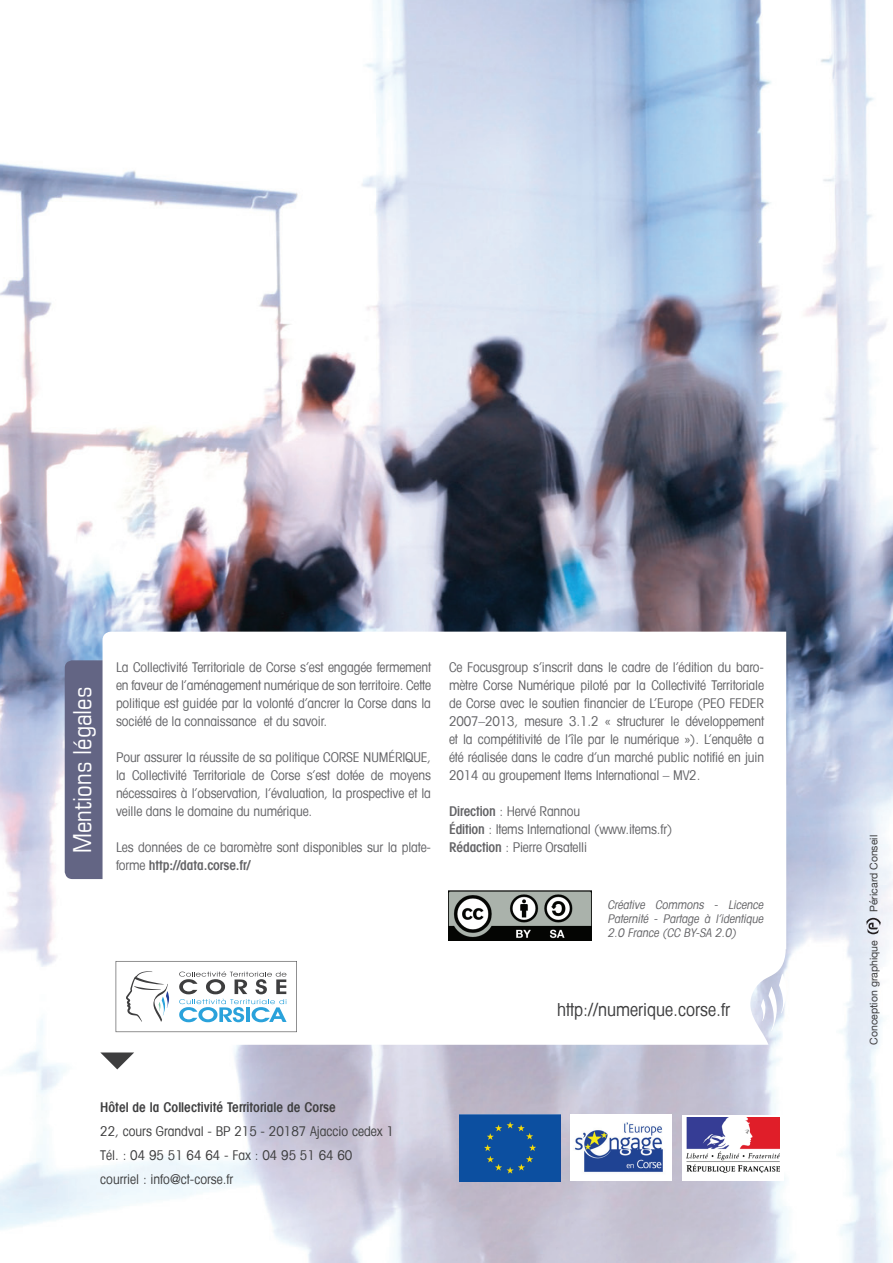
<style>
.page{position:relative;width:893px;height:1263px;background:#fff}
.page>*{position:absolute;margin:0;border:0;box-sizing:border-box;transform-origin:0 0}
.t1{font:condensed 24.9px "Eurostile LT";color:#fff}
.t2{font:condensed 18px "Avant Garde LT";color:#3e3e3f}
.t3{font:condensed 13.5px/18px "Avant Garde LT";letter-spacing:-.01em;color:#636366;text-align:justify}
.t4{font:condensed 13.5px/24px "Avant Garde LT";color:#3e3e3f}
.t5{font:600 condensed 13.5px "Avant Garde LT";color:#3e3e3f}
.t6{font:italic condensed 12px/13.5px "Avant Garde LT";color:#636366;text-align:justify}
.t7{font:10.5px "Helvetica Neue";color:#3e3e3f}
.s1{font-weight:600}
</style>
<div class="page">
<img style="left:0;top:0;width:893px;height:1263px">
<svg style="left:786px;top:973px;width:1px;height:58px"></svg>
<svg style="left:100px;top:948px;width:686px;height:97px"></svg>
<svg style="left:100px;top:1052px;width:34px;height:17px"></svg>
<svg style="left:116px;top:961px;width:181px;height:71px"></svg>
<img style="left:571px;top:1115px;width:101px;height:66px">
<div style="left:682px;top:1115px;width:102px;height:66px;background:#fff"></div>
<img style="left:686px;top:1118px;width:94px;height:54px">
<div style="left:459px;top:1114px;width:101px;height:67px;background:#0c4fa0"></div>
<svg style="left:866px;top:918px;width:15px;height:16px"></svg>
<div style="left:65px;top:660px;width:48px;height:219px;background:#636584;border-radius:8px"></div>
<svg style="left:103px;top:632px;width:683px;height:317px"></svg>
<img style="left:449px;top:890px;width:143px;height:51px">
<h1 class="t1" style="left:67px;top:853px;width:168px;rotate:-90deg">Mentions légales</h1>
<p class="t3" style="left:116px;top:657px;width:317px">La Collectivité Territoriale de Corse s’est engagée fermement en faveur de l’aménagement numérique de son territoire. Cette politique est guidée par la volonté d’ancrer la Corse dans la société de la connaissance et du savoir.</p>
<p class="t3" style="left:116px;top:747px;width:317px">Pour assurer la réussite de sa politique CORSE NUMÉRIQUE, la Collectivité Territoriale de Corse s’est dotée de moyens nécessaires à l’observation, l’évaluation, la prospective et la veille dans le domaine du numérique.</p>
<p class="t3" style="left:116px;top:837px;width:316px">Les données de ce baromètre sont disponibles sur la plate&shy;forme <span class="s1">http://data.corse.fr/</span></p>
<p class="t3" style="left:449px;top:657px;width:317px">Ce Focusgroup s’inscrit dans le cadre de l’édition du baro&shy;mètre Corse Numérique piloté par la Collectivité Territoriale de Corse avec le soutien financier de L’Europe (PEO FEDER 2007–2013, mesure 3.1.2 « structurer le développement et la compétitivité de l’île par le numérique »). L’enquête a été réalisée dans le cadre d’un marché public notifié en juin 2014 au groupement Items International – MV2.</p>
<p class="t3" style="left:449px;top:801px;width:225px"><span class="s1">Direction</span> : Hervé Rannou<br><span class="s1">Édition</span> : Items International (www.items.fr)</p>
<p class="t3" style="left:449px;top:837px;width:140px"><span class="s1">Rédaction</span> : Pierre Orsatelli</p>
<p class="t6" style="left:607px;top:898px;width:160px">Créative Commons - Licence Paternité - Partage à l’identique 2.0 France (CC BY-SA 2.0)</p>
<h2 class="t2" style="left:557px;top:998px;width:174px">http://numerique.corse.fr</h2>
<p class="t5" style="left:100px;top:1098px;width:237px">Hôtel de la Collectivité Territoriale de Corse</p>
<p class="t4" style="left:100px;top:1118px;width:295px">22, cours Grandval - BP 215 - 20187 Ajaccio cedex 1<br>Tél. : 04 95 51 64 64 - Fax : 04 95 51 64 60 courriel : info@ct-corse.fr</p>
<p class="t7" style="left:866px;top:912px;width:78px;rotate:-90deg">Péricard Conseil</p>
<p class="t7" style="left:866px;top:1045px;width:106px;rotate:-90deg">Conception graphique</p>
</div>
